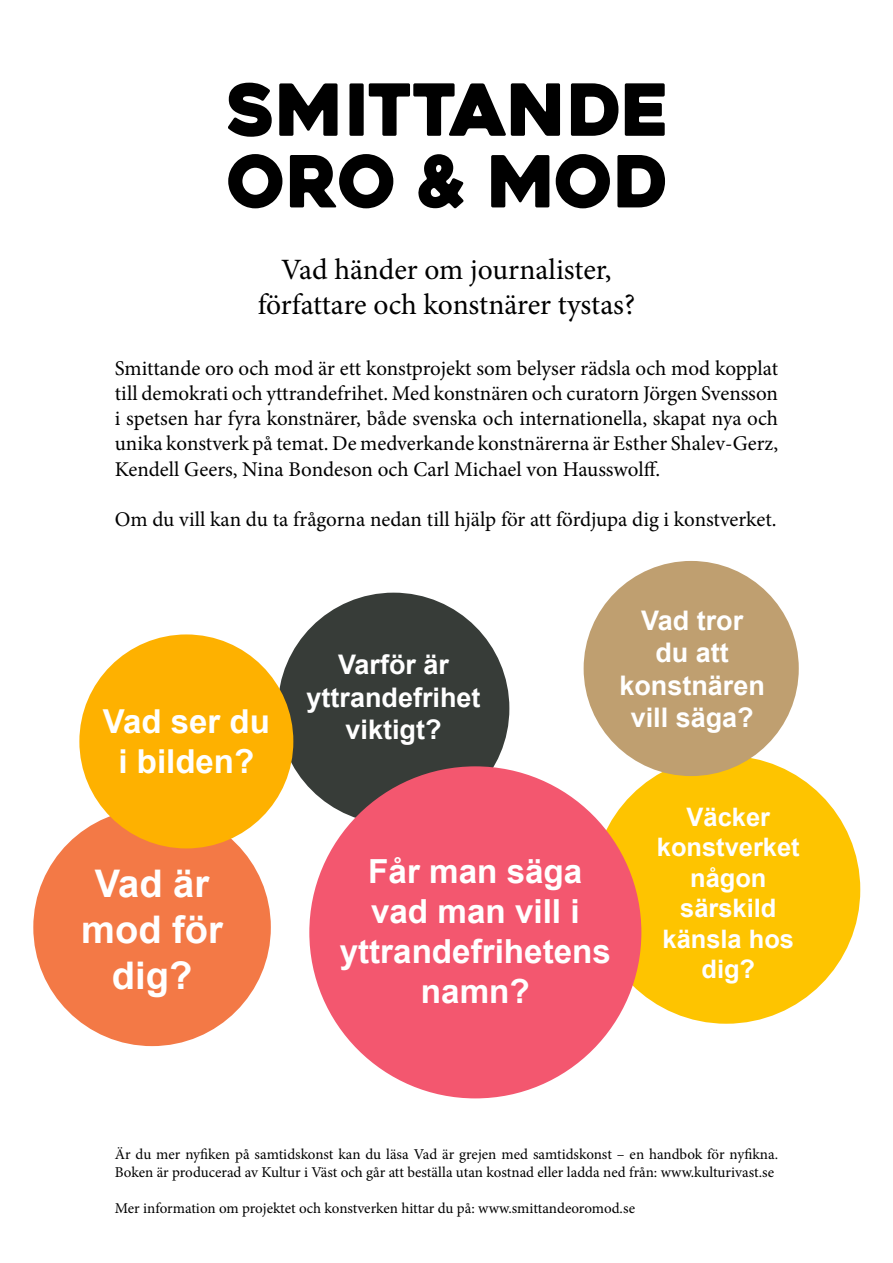
<style>
.page{position:relative;width:893px;height:1263px;background:#fff}
.page>*{position:absolute;margin:0;border:0;box-sizing:border-box;transform-origin:0 0}
.t1{font:700 38.1px/45.6px "Arial";color:#fff;text-align:center}
.t2{font:700 33.15px/39.9px "Arial";color:#fff;text-align:center}
.t3{font:700 33px "Arial";color:#fff}
.t4{font:29.55px/35.4px "Minion Pro";letter-spacing:-.005em;color:#000;text-align:center}
.t5{font:700 27px/32.4px "Arial";color:#fff;text-align:center}
.t6{font:700 25.5px/30.6px "Arial";color:#fff;text-align:center}
.t7{font:21px/25.2px "Minion Pro";letter-spacing:-.005em;color:#000;text-align:justify}
.t8{font:15px/18px "Minion Pro";letter-spacing:-.005em;color:#000}
</style>
<div class="page">
<svg style="left:228px;top:83px;width:44px;height:54px"></svg>
<svg style="left:279px;top:83px;width:59px;height:53px"></svg>
<svg style="left:349px;top:83px;width:211px;height:53px"></svg>
<svg style="left:571px;top:83px;width:47px;height:53px"></svg>
<svg style="left:625px;top:83px;width:40px;height:53px"></svg>
<svg style="left:228px;top:154px;width:54px;height:54px"></svg>
<svg style="left:290px;top:154px;width:103px;height:54px"></svg>
<svg style="left:418px;top:154px;width:45px;height:54px"></svg>
<svg style="left:491px;top:155px;width:58px;height:52px"></svg>
<svg style="left:556px;top:154px;width:54px;height:54px"></svg>
<svg style="left:617px;top:155px;width:48px;height:52px"></svg>
<div style="left:592px;top:756px;width:268px;height:268px;background:#fec400;border-radius:50%"></div>
<div style="left:278px;top:593px;width:231px;height:231px;background:#373c38;border-radius:50%"></div>
<div style="left:584px;top:561px;width:215px;height:215px;background:#bf9f70;border-radius:50%"></div>
<div style="left:309px;top:766px;width:332px;height:332px;background:#f3576f;border-radius:50%"></div>
<div style="left:33px;top:808px;width:238px;height:238px;background:#f37946;border-radius:50%"></div>
<div style="left:79px;top:634px;width:214px;height:214px;background:#feb100;border-radius:50%"></div>
<p class="t4" style="left:258px;top:252px;width:379px">Vad händer om journalister, författare och konstnärer tystas?</p>
<p class="t7" style="left:115px;top:355px;width:665px">Smittande oro och mod är ett konstprojekt som belyser rädsla och mod kopplat till demokrati och yttrandefrihet. Med konstnären och curatorn Jörgen Svensson i spetsen har fyra konstnärer, både svenska och internationella, skapat nya och unika konstverk på temat. De medverkande konstnärerna är Esther Shalev-Gerz, Kendell Geers, Nina Bondeson och Carl Michael von Hausswolff.</p>
<p class="t7" style="left:115px;top:507px;width:663px">Om du vill kan du ta frågorna nedan till hjälp för att fördjupa dig i konstverket.</p>
<p class="t3" style="left:103px;top:698px;width:168px">Vad ser du</p>
<p class="t3" style="left:119px;top:738px;width:137px">i bilden?</p>
<p class="t1" style="left:81px;top:861px;width:143px">Vad är mod för dig?</p>
<p class="t5" style="left:307px;top:649px;width:176px">Varför är yttrandefrihet viktigt?</p>
<p class="t5" style="left:619px;top:604px;width:147px">Vad tror<br>du att konstnären vill säga?</p>
<p class="t2" style="left:340px;top:852px;width:273px">Får man säga vad man vill i yttrandefrihetens namn?</p>
<p class="t6" style="left:657px;top:801px;width:144px">Väcker konstverket någon särskild känsla hos dig?</p>
<p class="t8" style="left:115px;top:1145px;width:665px">Är du mer nyfiken på samtidskonst kan du läsa Vad är grejen med samtidskonst – en handbok för nyfikna.<br>Boken är producerad av Kultur i Väst och går att beställa utan kostnad eller ladda ned från: www.kulturivast.se</p>
<p class="t8" style="left:115px;top:1199px;width:522px">Mer information om projektet och konstverken hittar du på: www.smittandeoromod.se</p>
</div>
